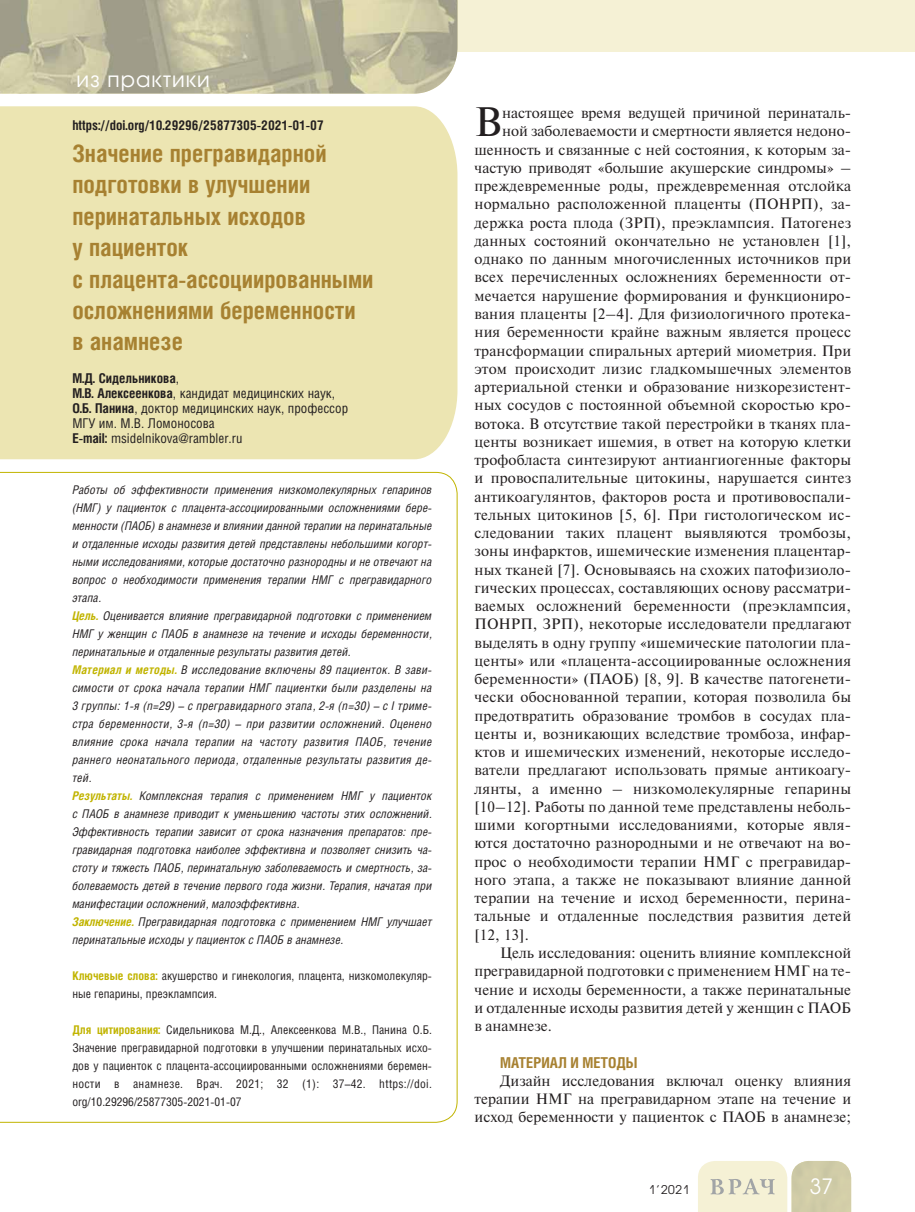
<style>
.page{position:relative;width:915px;height:1212px;background:#fff}
.page>*{position:absolute;margin:0;border:0;box-sizing:border-box;transform-origin:0 0}
.t1{font:41.1px "Newton C";color:#231f20}
.t2{font:700 24px/31.5px "Helios Cond C";color:#a78131}
.t3{font:21px "Avant Garde Gothic C";letter-spacing:.05em;color:#fff}
.t4{font:15px/18.3px "Newton C";letter-spacing:.01em;color:#231f20;text-align:justify}
.t5{font:700 15px "Helios Cond C";color:#a78131}
.t6{font:13.5px/15px "Helios Cond C";color:#231f20}
.t7{font:700 13.5px "Helios Cond C";color:#231f20}
.t8{font:italic 12px/18px "Helios Cond C";color:#231f20}
.t9{font:12px/18px "Helios Cond C";color:#231f20}
.t10{font:12px "Avant Garde Gothic C";color:#231f20}
.s1{font-weight:700}
.s2{font-weight:700;color:#c1b400}
</style>
<div class="page">
<div style="left:0;top:0;width:914px;height:51px;background:#f5f1d5"></div>
<svg style="left:698px;top:1161px;width:152px;height:51px;background:#e3e0c3"></svg>
<div style="left:0;top:106px;width:457px;height:353px;background:#ece5b2"></div>
<svg style="left:0;top:472px;width:457px;height:651px"></svg>
<svg style="left:0;top:0;width:414px;height:94px;background:#bab69a"></svg>
<img style="left:414px;top:0;width:43px;height:94px">
<h3 class="t3" style="left:77px;top:70px;width:135px">из практики</h3>
<p class="t7" style="left:72px;top:120px;width:252px">https://doi.org/10.29296/25877305-2021-01-07</p>
<h2 class="t2" style="left:72px;top:140px;width:303px">Значение прегравидарной подготовки в улучшении перинатальных исходов<br>у пациенток<br>с плацента-ассоциированными осложнениями беременности<br>в анамнезе</h2>
<p class="t6" style="left:72px;top:372px;width:277px"><span class="s1">М.Д. Сидельникова</span>,<br><span class="s1">М.В. Алексеенкова</span>, кандидат медицинских наук, <span class="s1">О.Б. Панина</span>, доктор медицинских наук, профессор МГУ им. М.В. Ломоносова<br><span class="s1">E-mail:</span> msidelnikova@rambler.ru</p>
<p class="t8" style="left:72px;top:482px;width:361px">Работы об эффективности применения низкомолекулярных гепаринов (НМГ) у пациенток с плацента-ассоциированными осложнениями бере&shy;менности (ПАОБ) в анамнезе и влиянии данной терапии на перинатальные и отдаленные исходы развития детей представлены небольшими когорт&shy;ными исследованиями, которые достаточно разнородны и не отвечают на вопрос о необходимости применения терапии НМГ с прегравидарного этапа.<br><span class="s2">Цель.</span> Оценивается влияние прегравидарной подготовки с применением НМГ у женщин с ПАОБ в анамнезе на течение и исходы беременности, перинатальные и отдаленные результаты развития детей.<br><span class="s2">Материал и методы.</span> В исследование включены 89 пациенток. В зави&shy;симости от срока начала терапии НМГ пациентки были разделены на 3 группы: 1-я (n=29) – с прегравидарного этапа, 2-я (n=30) – с I триме&shy;стра беременности, 3-я (n=30) – при развитии осложнений. Оценено влияние срока начала терапии на частоту развития ПАОБ, течение раннего неонатального периода, отдаленные результаты развития де&shy;тей.<br><span class="s2">Результаты.</span> Комплексная терапия с применением НМГ у пациенток с ПАОБ в анамнезе приводит к уменьшению частоты этих осложнений.<br>Эффективность терапии зависит от срока назначения препаратов: пре&shy;гравидарная подготовка наиболее эффективна и позволяет снизить ча&shy;стоту и тяжесть ПАОБ, перинатальную заболеваемость и смертность, за&shy;болеваемость детей в течение первого года жизни. Терапия, начатая при манифестации осложнений, малоэффективна.<br><span class="s2">Заключение.</span> Прегравидарная подготовка с применением НМГ улучшает перинатальные исходы у пациенток с ПАОБ в анамнезе.</p>
<p class="t9" style="left:72px;top:968px;width:361px"><span class="s2">Ключевые слова:</span> акушерство и гинекология, плацента, низкомолекуляр&shy;ные гепарины, преэклампсия.</p>
<p class="t9" style="left:72px;top:1022px;width:361px;text-align:justify"><span class="s2">Для цитирования:</span> Сидельникова М.Д., Алексеенкова М.В., Панина О.Б.<br>Значение прегравидарной подготовки в улучшении перинатальных исхо&shy;дов у пациенток с плацента-ассоциированными осложнениями беремен&shy;ности в анамнезе. Врач. 2021; 32 (1): 37–42. https://doi. org/10.29296/25877305-2021-01-07</p>
<h1 class="t1" style="left:474px;top:107px;width:29px">В</h1>
<p class="t4" style="left:502px;top:105px;width:350px">настоящее время ведущей причиной перинаталь-</p>
<p class="t4" style="left:502px;top:124px;width:350px">ной заболеваемости и смертности является недоно-</p>
<p class="t4" style="left:474px;top:142px;width:378px">шенность и связанные с ней состояния, к которым за-</p>
<p class="t4" style="left:474px;top:160px;width:378px">частую приводят «большие акушерские синдромы» –</p>
<p class="t4" style="left:474px;top:178px;width:378px">преждевременные роды, преждевременная отслойка</p>
<p class="t4" style="left:474px;top:197px;width:378px">нормально расположенной плаценты (ПОНРП), за-</p>
<p class="t4" style="left:474px;top:215px;width:378px">держка роста плода (ЗРП), преэклампсия. Патогенез</p>
<p class="t4" style="left:474px;top:233px;width:378px">данных состояний окончательно не установлен [1],</p>
<p class="t4" style="left:474px;top:251px;width:378px">однако по данным многочисленных источников при</p>
<p class="t4" style="left:474px;top:270px;width:378px">всех перечисленных осложнениях беременности от-</p>
<p class="t4" style="left:474px;top:288px;width:378px">мечается нарушение формирования и функциониро-</p>
<p class="t4" style="left:474px;top:306px;width:378px">вания плаценты [2–4]. Для физиологичного протека-</p>
<p class="t4" style="left:474px;top:324px;width:378px">ния беременности крайне важным является процесс</p>
<p class="t4" style="left:474px;top:343px;width:378px">трансформации спиральных артерий миометрия. При</p>
<p class="t4" style="left:474px;top:361px;width:378px">этом происходит лизис гладкомышечных элементов</p>
<p class="t4" style="left:474px;top:379px;width:378px">артериальной стенки и образование низкорезистент-</p>
<p class="t4" style="left:474px;top:397px;width:378px">ных сосудов с постоянной объемной скоростью кро-</p>
<p class="t4" style="left:474px;top:416px;width:378px">вотока. В отсутствие такой перестройки в тканях пла-</p>
<p class="t4" style="left:474px;top:434px;width:378px">центы возникает ишемия, в ответ на которую клетки</p>
<p class="t4" style="left:474px;top:452px;width:378px">трофобласта синтезируют антиангиогенные факторы</p>
<p class="t4" style="left:474px;top:470px;width:378px">и провоспалительные цитокины, нарушается синтез</p>
<p class="t4" style="left:474px;top:489px;width:378px">антикоагулянтов, факторов роста и противовоспали-</p>
<p class="t4" style="left:474px;top:507px;width:378px">тельных цитокинов [5, 6]. При гистологическом ис-</p>
<p class="t4" style="left:474px;top:525px;width:378px">следовании таких плацент выявляются тромбозы,</p>
<p class="t4" style="left:474px;top:544px;width:378px">зоны инфарктов, ишемические изменения плацентар-</p>
<p class="t4" style="left:474px;top:562px;width:378px">ных тканей [7]. Основываясь на схожих патофизиоло-</p>
<p class="t4" style="left:474px;top:580px;width:378px">гических процессах, составляющих основу рассматри-</p>
<p class="t4" style="left:474px;top:598px;width:378px">ваемых осложнений беременности (преэклампсия,</p>
<p class="t4" style="left:474px;top:617px;width:378px">ПОНРП, ЗРП), некоторые исследователи предлагают</p>
<p class="t4" style="left:474px;top:635px;width:378px">выделять в одну группу «ишемические патологии пла-</p>
<p class="t4" style="left:474px;top:653px;width:378px">центы» или «плацента-ассоциированные осложнения</p>
<p class="t4" style="left:474px;top:671px;width:378px">беременности» (ПАОБ) [8, 9]. В качестве патогенети-</p>
<p class="t4" style="left:474px;top:690px;width:378px">чески обоснованной терапии, которая позволила бы</p>
<p class="t4" style="left:474px;top:708px;width:378px">предотвратить образование тромбов в сосудах пла-</p>
<p class="t4" style="left:474px;top:726px;width:378px">центы и, возникающих вследствие тромбоза, инфар-</p>
<p class="t4" style="left:474px;top:744px;width:378px">ктов и ишемических изменений, некоторые исследо-</p>
<p class="t4" style="left:474px;top:763px;width:378px">ватели предлагают использовать прямые антикоагу-</p>
<p class="t4" style="left:474px;top:781px;width:378px">лянты, а именно – низкомолекулярные гепарины</p>
<p class="t4" style="left:474px;top:799px;width:378px">[10–12]. Работы по данной теме представлены неболь-</p>
<p class="t4" style="left:474px;top:817px;width:378px">шими когортными исследованиями, которые явля-</p>
<p class="t4" style="left:474px;top:836px;width:378px">ются достаточно разнородными и не отвечают на во-</p>
<p class="t4" style="left:474px;top:854px;width:378px">прос о необходимости терапии НМГ с прегравидар-</p>
<p class="t4" style="left:474px;top:872px;width:378px">ного этапа, а также не показывают влияние данной</p>
<p class="t4" style="left:474px;top:890px;width:378px">терапии на течение и исход беременности, перина-</p>
<p class="t4" style="left:474px;top:909px;width:378px">тальные и отдаленные последствия развития детей</p>
<p class="t4" style="left:474px;top:927px;width:56px">[12, 13].</p>
<p class="t4" style="left:500px;top:945px;width:352px">Цель исследования: оценить влияние комплексной</p>
<p class="t4" style="left:474px;top:963px;width:378px">прегравидарной подготовки с применением НМГ на те-</p>
<p class="t4" style="left:474px;top:982px;width:378px">чение и исходы беременности, а также перинатальные</p>
<p class="t4" style="left:474px;top:1000px;width:378px">и отдаленные исходы развития детей у женщин с ПАОБ</p>
<p class="t4" style="left:474px;top:1018px;width:79px">в анамнезе.</p>
<p class="t5" style="left:500px;top:1056px;width:139px">МАТЕРИАЛ И МЕТОДЫ</p>
<p class="t4" style="left:474px;top:1073px;width:378px;text-indent:26px">Дизайн исследования включал оценку влияния терапии НМГ на прегравидарном этапе на течение и исход беременности у пациенток с ПАОБ в анамнезе;</p>
<p class="t10" style="left:648px;top:1184px;width:42px">1’2021</p>
<h3 class="t3" style="left:809px;top:1177px;width:25px">37</h3>
</div>
